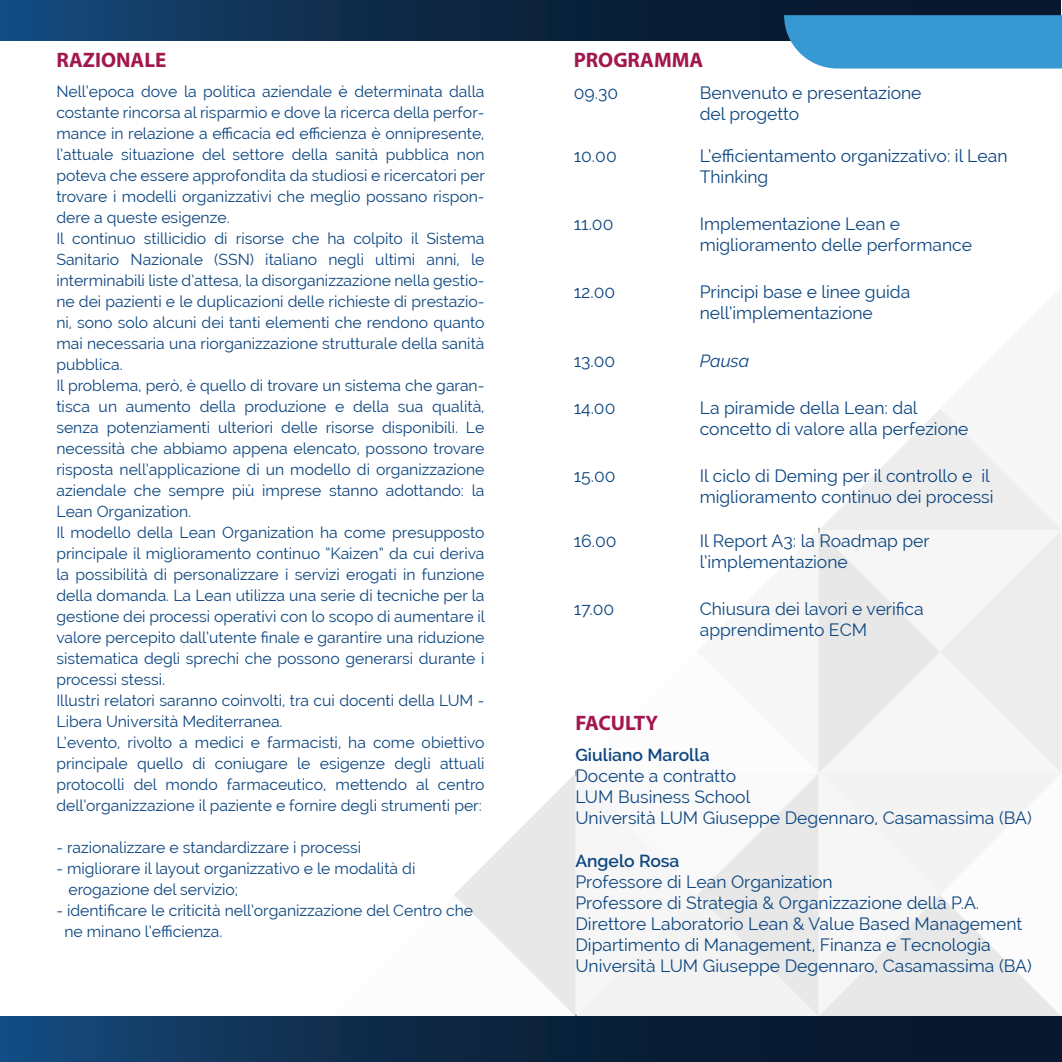
<style>
.page{position:relative;width:1062px;height:1062px;background:#fff}
.page>*{position:absolute;margin:0;border:0;box-sizing:border-box;transform-origin:0 0}
.t1{font:700 21px "Myriad Pro";color:#a2174e}
.t2{font:17.5px/21px "Raleway";color:#0d4680}
.t3{font:600 17.5px "Raleway";color:#0d4680}
.t4{font:italic 17.5px "Raleway";color:#0d4680}
.t5{font:15.75px/21px "Raleway";color:#0d4680}
</style>
<div class="page">
<svg style="left:454px;top:409px;width:607px;height:607px"></svg>
<svg style="left:0;top:0;width:1061px;height:41px;background:#0d2b4a"></svg>
<svg style="left:1px;top:1016px;width:1060px;height:46px;background:#0c2846"></svg>
<svg style="left:784px;top:15px;width:278px;height:54px;background:#3f9cd4"></svg>
<h1 class="t1" style="left:56px;top:47px;width:111px">RAZIONALE</h1>
<p class="t5" style="left:56px;top:81px;width:430px">Nell’epoca dove la politica aziendale è determinata dalla costante rincorsa al risparmio e dove la ricerca della perfor&shy;mance in relazione a efficacia ed efficienza è onnipresente, l’attuale situazione del settore della sanità pubblica non poteva che essere approfondita da studiosi e ricercatori per trovare i modelli organizzativi che meglio possano rispon&shy;dere a queste esigenze.<br>Il continuo stillicidio di risorse che ha colpito il Sistema Sanitario Nazionale (SSN) italiano negli ultimi anni, le interminabili liste d’attesa, la disorganizzazione nella gestio&shy;ne dei pazienti e le duplicazioni delle richieste di prestazio&shy;ni, sono solo alcuni dei tanti elementi che rendono quanto mai necessaria una riorganizzazione strutturale della sanità pubblica.<br>Il problema, però, è quello di trovare un sistema che garan&shy;tisca un aumento della produzione e della sua qualità, senza potenziamenti ulteriori delle risorse disponibili. Le necessità che abbiamo appena elencato, possono trovare risposta nell’applicazione di un modello di organizzazione aziendale che sempre più imprese stanno adottando: la Lean Organization.<br>Il modello della Lean Organization ha come presupposto principale il miglioramento continuo “Kaizen” da cui deriva la possibilità di personalizzare i servizi erogati in funzione della domanda. La Lean utilizza una serie di tecniche per la gestione dei processi operativi con lo scopo di aumentare il valore percepito dall’utente finale e garantire una riduzione sistematica degli sprechi che possono generarsi durante i processi stessi.<br>Illustri relatori saranno coinvolti, tra cui docenti della LUM - Libera Università Mediterranea.<br>L’evento, rivolto a medici e farmacisti, ha come obiettivo principale quello di coniugare le esigenze degli attuali protocolli del mondo farmaceutico, mettendo al centro dell’organizzazione il paziente e fornire degli strumenti per:</p>
<p class="t5" style="left:56px;top:837px;width:306px">- razionalizzare e standardizzare i processi</p>
<p class="t5" style="left:68px;top:858px;width:348px;text-indent:-12px">- migliorare il layout organizzativo e le modalità di erogazione del servizio;</p>
<p class="t5" style="left:64px;top:900px;width:410px;text-indent:-8px">- identificare le criticità nell’organizzazione del Centro che ne minano l’efficienza.</p>
<h1 class="t1" style="left:573px;top:47px;width:131px">PROGRAMMA</h1>
<p class="t2" style="left:573px;top:82px;width:46px">09.30</p>
<p class="t2" style="left:699px;top:82px;width:223px">Benvenuto e presentazione del progetto</p>
<p class="t2" style="left:573px;top:145px;width:45px">10.00</p>
<p class="t2" style="left:699px;top:145px;width:309px">L’efficientamento organizzativo: il Lean<br>Thinking</p>
<p class="t2" style="left:573px;top:213px;width:41px">11.00</p>
<p class="t2" style="left:699px;top:213px;width:274px">Implementazione Lean e miglioramento delle performance</p>
<p class="t2" style="left:573px;top:282px;width:43px">12.00</p>
<p class="t2" style="left:699px;top:282px;width:212px">Principi base e linee guida nell’implementazione</p>
<p class="t2" style="left:573px;top:350px;width:43px">13.00</p>
<p class="t4" style="left:699px;top:350px;width:51px">Pausa</p>
<p class="t2" style="left:573px;top:397px;width:43px">14.00</p>
<p class="t2" style="left:699px;top:397px;width:270px">La piramide della Lean: dal concetto di valore alla perfezione</p>
<p class="t2" style="left:573px;top:465px;width:43px">15.00</p>
<p class="t2" style="left:699px;top:465px;width:295px">Il ciclo di Deming per il controllo e il miglioramento continuo dei processi</p>
<p class="t2" style="left:573px;top:530px;width:44px">16.00</p>
<p class="t2" style="left:699px;top:530px;width:231px">Il Report A3: la Roadmap per l’implementazione</p>
<p class="t2" style="left:573px;top:598px;width:42px">17.00</p>
<p class="t2" style="left:699px;top:598px;width:226px">Chiusura dei lavori e verifica apprendimento ECM</p>
<h1 class="t1" style="left:575px;top:709px;width:84px">FACULTY</h1>
<p class="t3" style="left:575px;top:745px;width:136px">Giuliano Marolla</p>
<p class="t2" style="left:575px;top:765px;width:458px">Docente a contratto<br>LUM Business School<br>Università LUM Giuseppe Degennaro, Casamassima (BA)</p>
<p class="t3" style="left:575px;top:850px;width:106px">Angelo Rosa</p>
<p class="t2" style="left:575px;top:870px;width:458px">Professore di Lean Organization<br>Professore di Strategia &amp; Organizzazione della P.A.<br>Direttore Laboratorio Lean &amp; Value Based Management Dipartimento di Management, Finanza e Tecnologia Università LUM Giuseppe Degennaro, Casamassima (BA)</p>
</div>
